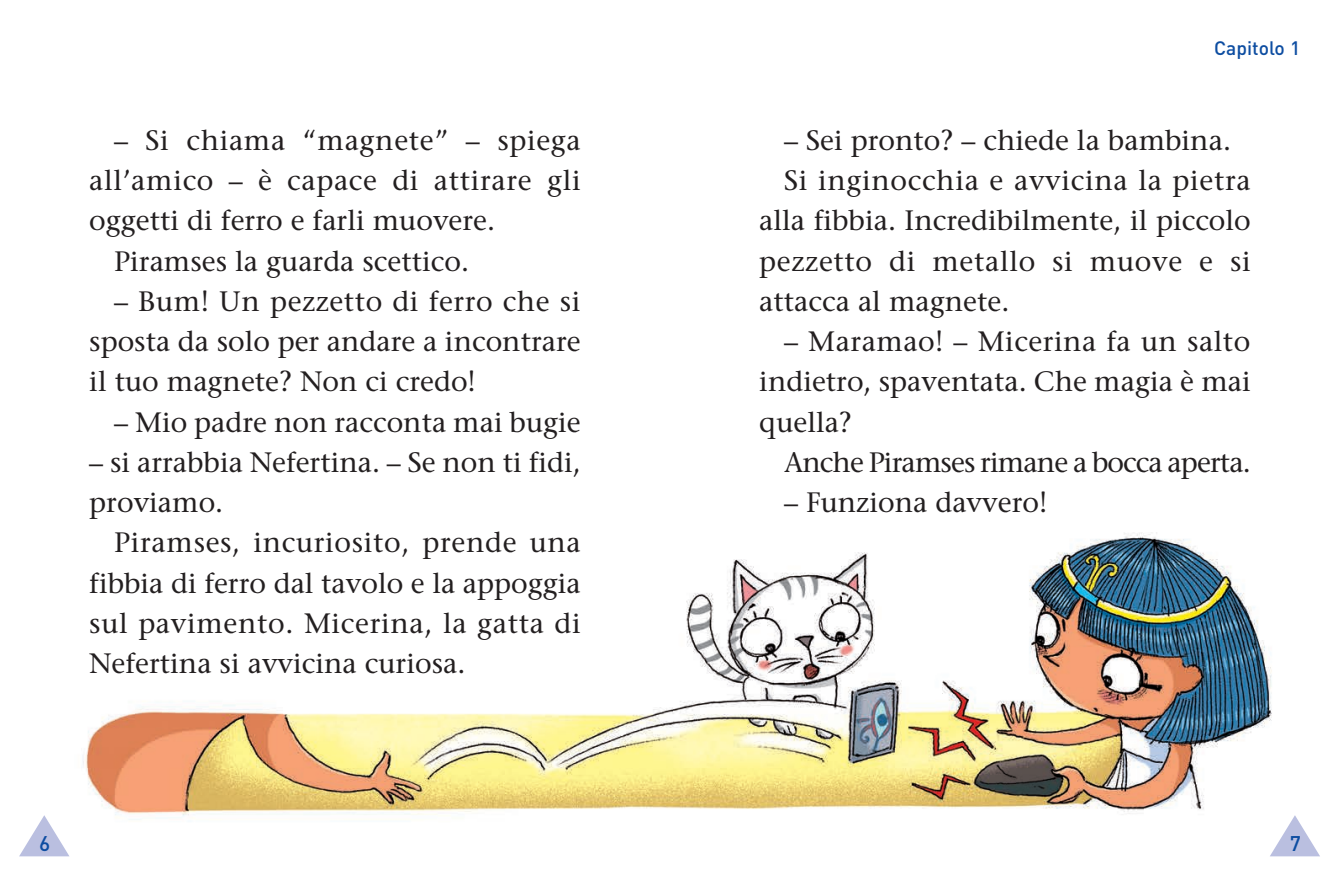
<style>
.page{position:relative;width:1340px;height:893px;background:#fff}
.page>*{position:absolute;margin:0;border:0;box-sizing:border-box;transform-origin:0 0}
.t1{font:28px/40.2px "Stone Serif";color:#231f20;text-align:justify}
.t2{font:28px "Stone Serif";letter-spacing:.025em;color:#231f20}
.t3{font:28px "Stone Serif";letter-spacing:-.03em;color:#231f20}
.t4{font:500 21px "DIN";color:#0d4da1}
.t5{font:500 19.25px "DIN";color:#0d4da1}
</style>
<div class="page">
<img style="left:62px;top:532px;width:1233px;height:325px">
<svg style="left:1269px;top:815px;width:51px;height:41px"></svg>
<svg style="left:19px;top:815px;width:50px;height:41px"></svg>
<p class="t2" style="left:114px;top:123px;width:468px">– Si chiama “magnete” – spiega</p>
<p class="t2" style="left:89px;top:163px;width:493px">all’amico – è capace di attirare gli</p>
<p class="t1" style="left:89px;top:200px;width:407px">oggetti di ferro e farli muovere.</p>
<p class="t1" style="left:114px;top:241px;width:356px">Piramses la guarda scettico.</p>
<p class="t1" style="left:89px;top:281px;width:493px;text-indent:25px">– Bum! Un pezzetto di ferro che si sposta da solo per andare a incontrare il tuo magnete? Non ci credo!</p>
<p class="t1" style="left:114px;top:402px;width:468px">– Mio padre non racconta mai bugie</p>
<p class="t1" style="left:89px;top:442px;width:493px">– si arrabbia Nefertina. – Se non ti fidi, proviamo.</p>
<p class="t1" style="left:89px;top:522px;width:493px;text-indent:25px">Piramses, incuriosito, prende una fibbia di ferro dal tavolo e la appoggia sul pavimento. Micerina, la gatta di Nefertina si avvicina curiosa.</p>
<p class="t4" style="left:39px;top:830px;width:13px">6</p>
<p class="t5" style="left:1214px;top:36px;width:88px">Capitolo 1</p>
<p class="t1" style="left:784px;top:120px;width:448px">– Sei pronto? – chiede la bambina.</p>
<p class="t2" style="left:784px;top:163px;width:468px">Si inginocchia e avvicina la pietra</p>
<p class="t1" style="left:759px;top:200px;width:493px">alla fibbia. Incredibilmente, il piccolo</p>
<p class="t2" style="left:759px;top:244px;width:493px">pezzetto di metallo si muove e si</p>
<p class="t1" style="left:759px;top:281px;width:251px">attacca al magnete.</p>
<p class="t1" style="left:759px;top:321px;width:493px;text-indent:25px">– Maramao! – Micerina fa un salto indietro, spaventata. Che magia è mai quella?</p>
<p class="t3" style="left:784px;top:445px;width:468px">Anche Piramses rimane a bocca aperta.</p>
<p class="t1" style="left:784px;top:482px;width:265px">– Funziona davvero!</p>
<p class="t4" style="left:1289px;top:830px;width:13px">7</p>
</div>
